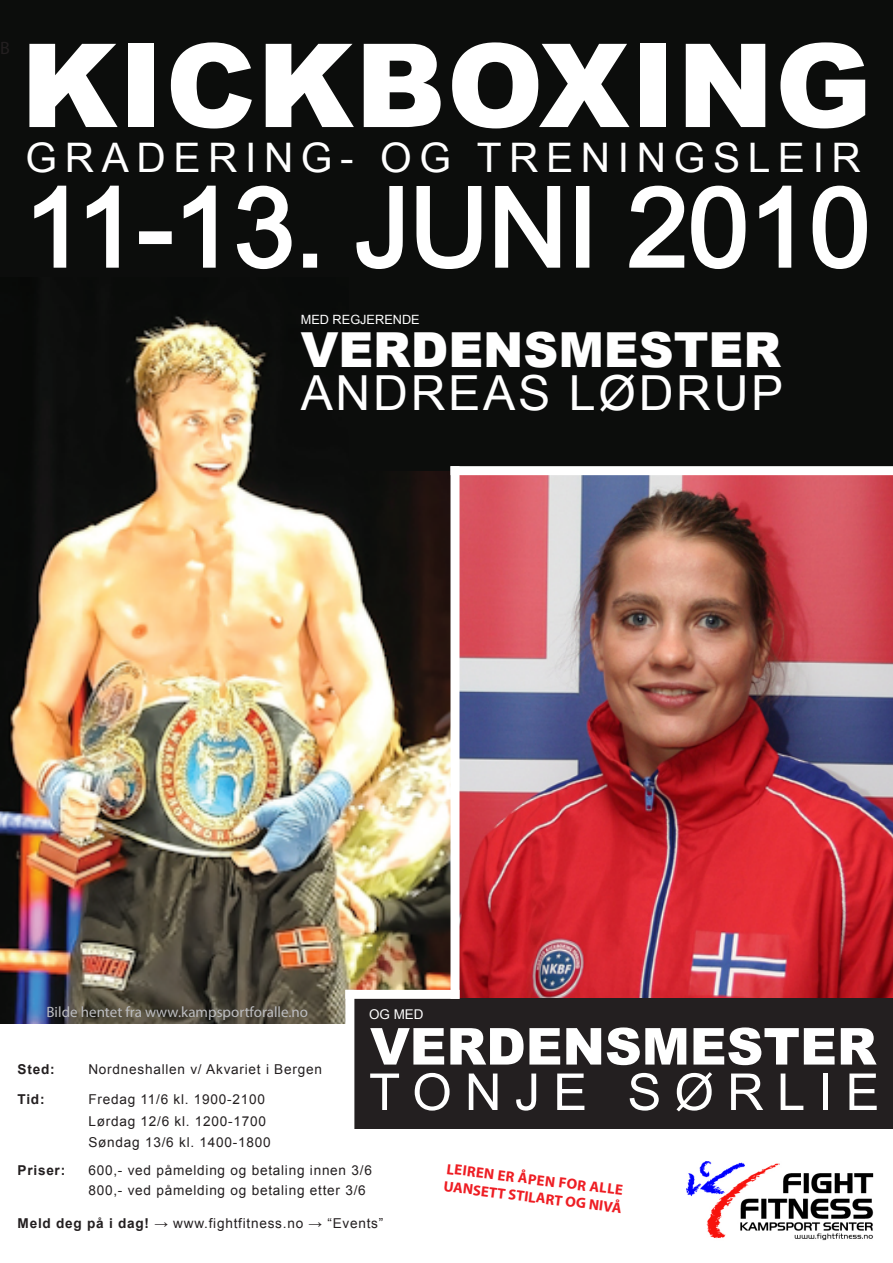
<style>
.page{position:relative;width:893px;height:1263px;background:#fff}
.page>*{position:absolute;margin:0;border:0;box-sizing:border-box;transform-origin:0 0}
.t1{font:900 116.25px "Arial";letter-spacing:.01em;color:#fff}
.t2{font:109.95px "Arial";letter-spacing:-.005em;color:#fff}
.t3{font:900 51px "Arial";color:#fff}
.t4{font:51px "Arial";letter-spacing:.255em;color:#fff}
.t5{font:900 48.3px "Arial";color:#fff}
.t6{font:48.3px "Arial";letter-spacing:.055em;color:#fff}
.t7{font:40.65px "Arial";letter-spacing:.185em;color:#fff}
.t8{font:18px "Myriad Pro";color:#231f20}
.t9{font:15px "Myriad Pro";color:#bcbdc0}
.t10{font:700 14.85px/17.7px "Myriad Pro";color:#ee1d23}
.t11{font:13.65px/21.8px "Arial";letter-spacing:.055em;color:#231f20}
.t12{font:700 13.65px "Arial";letter-spacing:.055em;color:#231f20}
.t13{font:13.5px "Arial";color:#fff}
.t14{font:12.75px "Arial";color:#fff}
.s1{font-weight:700}
</style>
<div class="page">
<div style="left:0;top:0;width:893px;height:286px;background:#0c0d0c"></div>
<img style="left:0;top:286px;width:450px;height:738px">
<img style="left:459px;top:475px;width:434px;height:523px">
<div style="left:350px;top:998px;width:543px;height:131px;background:#231f20"></div>
<img style="left:686px;top:1162px;width:187px;height:78px">
<div style="left:350px;top:253px;width:543px;height:218px;background:#0c0d0c"></div>
<svg style="left:34px;top:185px;width:33px;height:83px"></svg>
<svg style="left:86px;top:185px;width:33px;height:83px"></svg>
<div style="left:139px;top:231px;width:33px;height:13px;border:3px solid #fff"></div>
<svg style="left:183px;top:185px;width:33px;height:83px"></svg>
<svg style="left:236px;top:185px;width:56px;height:85px"></svg>
<div style="left:303px;top:254px;width:14px;height:14px;border:3px solid #fff"></div>
<svg style="left:356px;top:186px;width:47px;height:83px"></svg>
<svg style="left:416px;top:186px;width:66px;height:83px"></svg>
<svg style="left:495px;top:186px;width:66px;height:82px"></svg>
<div style="left:576px;top:186px;width:13px;height:82px;border:3px solid #fff"></div>
<svg style="left:629px;top:185px;width:117px;height:84px"></svg>
<svg style="left:759px;top:185px;width:33px;height:83px"></svg>
<svg style="left:812px;top:185px;width:55px;height:84px"></svg>
<div style="left:455px;top:466px;width:438px;height:9px;background:#fff"></div>
<div style="left:350px;top:990px;width:105px;height:9px;background:#fff"></div>
<div style="left:345px;top:994px;width:9px;height:166px;background:#fff"></div>
<h3 class="t8" style="left:0;top:37px;width:11px">B</h3>
<h1 class="t1" style="left:21px;top:1px;width:853px">KICKBOXING</h1>
<h3 class="t7" style="left:26px;top:131px;width:837px">GRADERING- OG TRENINGSLEIR</h3>
<h2 class="t2" style="left:24px;top:156px;width:848px">11-13. JUNI 2010</h2>
<p class="t14" style="left:301px;top:311px;width:120px">MED REGJERENDE</p>
<h3 class="t5" style="left:301px;top:315px;width:482px">VERDENSMESTER</h3>
<h3 class="t6" style="left:301px;top:362px;width:484px">ANDREAS LØDRUP</h3>
<p class="t9" style="left:46px;top:1003px;width:263px">Bilde hentet fra www.kampsportforalle.no</p>
<p class="t12" style="left:18px;top:1060px;width:39px">Sted:</p>
<p class="t11" style="left:88px;top:1059px;width:235px">Nordneshallen v/ Akvariet i Bergen</p>
<p class="t12" style="left:18px;top:1090px;width:28px">Tid:</p>
<p class="t11" style="left:88px;top:1088px;width:184px">Fredag 11/6 kl. 1900-2100<br>Lørdag 12/6 kl. 1200-1700<br>Søndag 13/6 kl. 1400-1800</p>
<p class="t13" style="left:369px;top:1005px;width:56px">OG MED</p>
<h3 class="t3" style="left:370px;top:1009px;width:508px">VERDENSMESTER</h3>
<h3 class="t4" style="left:369px;top:1059px;width:512px">TONJE SØRLIE</h3>
<p class="t12" style="left:18px;top:1161px;width:49px">Priser:</p>
<p class="t11" style="left:88px;top:1159px;width:285px">600,- ved påmelding og betaling innen 3/6</p>
<p class="t11" style="left:88px;top:1179px;width:279px">800,- ved påmelding og betaling etter 3/6</p>
<p class="t11" style="left:18px;top:1213px;width:367px"><span class="s1">Meld deg på i dag!</span> → www.fightfitness.no → “Events”</p>
<p class="t10" style="left:447px;top:1159px;width:181px;rotate:7deg">LEIREN ER ÅPEN FOR ALLE<br>UANSETT STILART OG NIVÅ</p>
</div>
